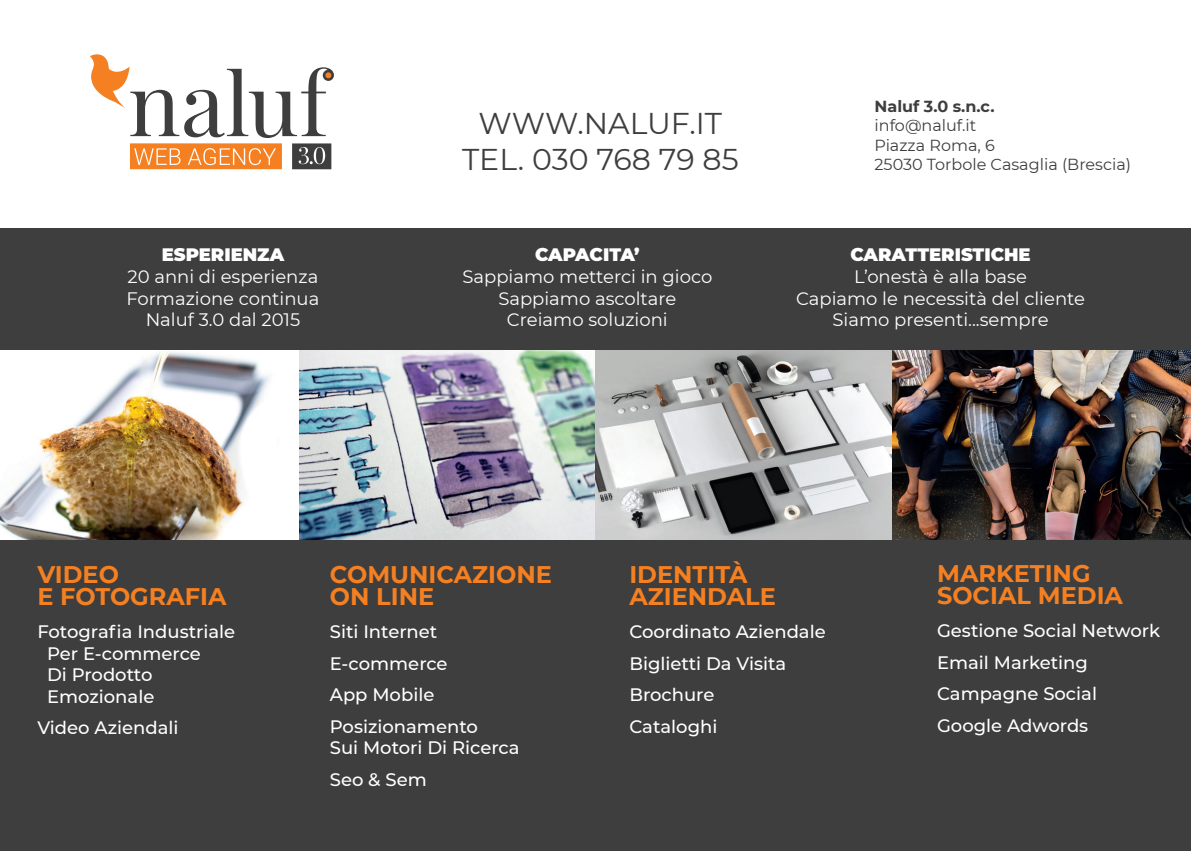
<style>
.page{position:relative;width:1191px;height:851px;background:#fff}
.page>*{position:absolute;margin:0;border:0;box-sizing:border-box;transform-origin:0 0}
.t1{font:30px/36px "Montserrat";color:#3e3e3f;text-align:center}
.t2{font:700 24px/22px "Montserrat";color:#f58021}
.t3{font:500 18px/31.6px "Montserrat";color:#fff}
.t4{font:18px "Montserrat";color:#fff}
.t5{font:900 18px "Montserrat";color:#fff}
.t6{font:16px/19.2px "Montserrat";color:#3e3e3f}
.t7{font:700 16px "Montserrat";color:#3e3e3f}
</style>
<div class="page">
<img style="left:0;top:350px;width:1191px;height:190px">
<div style="left:0;top:540px;width:1191px;height:310px;background:#3e3e3f"></div>
<div style="left:0;top:228px;width:1191px;height:122px;background:#3e3e3f"></div>
<svg style="left:90px;top:54px;width:244px;height:115px"></svg>
<h1 class="t1" style="left:462px;top:104px;width:278px">WWW.NALUF.IT<br>TEL. 030 768 79 85</h1>
<p class="t7" style="left:874px;top:95px;width:121px">Naluf 3.0 s.n.c.</p>
<p class="t6" style="left:874px;top:116px;width:258px">info@naluf.it<br>Piazza Roma, 6<br>25030 Torbole Casaglia (Brescia)</p>
<p class="t5" style="left:162px;top:241px;width:124px">ESPERIENZA</p>
<p class="t5" style="left:535px;top:241px;width:106px">CAPACITA’</p>
<p class="t5" style="left:850px;top:241px;width:182px">CARATTERISTICHE</p>
<p class="t4" style="left:128px;top:264px;width:192px">20 anni di esperienza</p>
<p class="t4" style="left:462px;top:264px;width:251px">Sappiamo metterci in gioco</p>
<p class="t4" style="left:854px;top:264px;width:174px">L’onestà è alla base</p>
<p class="t4" style="left:126px;top:286px;width:194px">Formazione continua</p>
<p class="t4" style="left:498px;top:286px;width:180px">Sappiamo ascoltare</p>
<p class="t4" style="left:796px;top:286px;width:290px">Capiamo le necessità del cliente</p>
<p class="t4" style="left:146px;top:307px;width:156px">Naluf 3.0 dal 2015</p>
<p class="t4" style="left:507px;top:307px;width:162px">Creiamo soluzioni</p>
<p class="t4" style="left:832px;top:307px;width:218px">Siamo presenti...sempre</p>
<h2 class="t2" style="left:37px;top:562px;width:191px">VIDEO<br>E FOTOGRAFIA</h2>
<h2 class="t2" style="left:629px;top:562px;width:148px">IDENTITÀ<br>AZIENDALE</h2>
<h2 class="t2" style="left:937px;top:561px;width:187px">MARKETING<br>SOCIAL MEDIA</h2>
<h2 class="t2" style="left:330px;top:562px;width:223px">COMUNICAZIONE<br>ON LINE</h2>
<p class="t3" style="left:47px;top:620px;width:190px;line-height:21.6px;text-indent:-10px">Fotografia Industriale<br>Per E-commerce<br>Di Prodotto<br>Emozionale</p>
<p class="t3" style="left:37px;top:711px;width:143px">Video Aziendali</p>
<p class="t3" style="left:330px;top:615px;width:150px">Siti Internet<br>E-commerce<br>App Mobile<br>Posizionamento</p>
<p class="t3" style="left:330px;top:731px;width:191px">Sui Motori Di Ricerca<br>Seo &amp; Sem</p>
<p class="t3" style="left:629px;top:615px;width:198px">Coordinato Aziendale<br>Biglietti Da Visita<br>Brochure<br>Cataloghi</p>
<p class="t3" style="left:937px;top:614px;width:225px">Gestione Social Network<br>Email Marketing<br>Campagne Social<br>Google Adwords</p>
</div>
